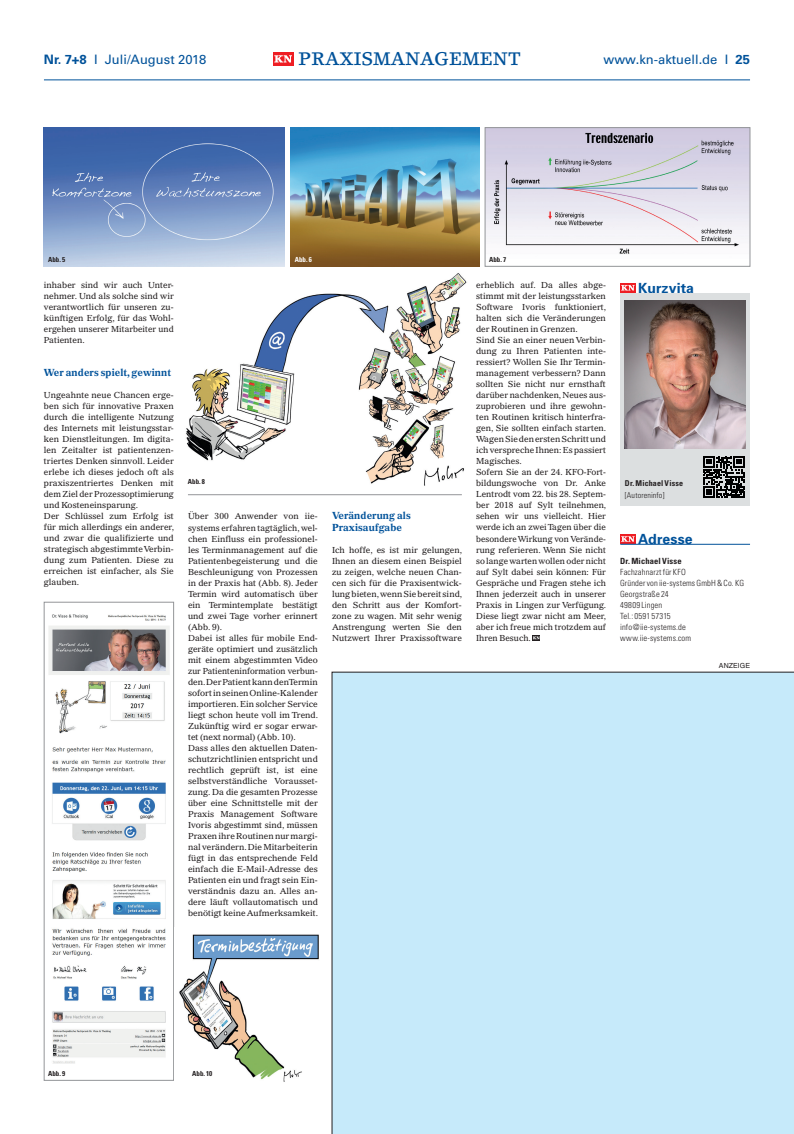
<style>
.page{position:relative;width:794px;height:1134px;background:#fff}
.page>*{position:absolute;margin:0;border:0;box-sizing:border-box;transform-origin:0 0}
.t1{font:18px "Lino Letter Medium Os F";color:#01529a}
.t2{font:700 14px "Univers";letter-spacing:.01em;color:#01529a}
.t3{font:500 13px "Univers CE";color:#01529a}
.t4{font:700 10px/11px "Gazette LH";color:#01529a}
.t5{font:8.5px/11px "Gazette LH";color:#231f20}
.t6{font:300 condensed 8.5px/11px "Univers";letter-spacing:.015em;color:#231f20}
.t7{font:700 condensed 8.5px "Univers";letter-spacing:.015em;color:#231f20}
.t8{font:700 condensed 8px "Univers";letter-spacing:.015em;color:#231f20}
.t9{font:300 condensed 8px "Univers";letter-spacing:.02em;color:#231f20}
.t10{font:700 condensed 7px "Univers";color:#231f20}
.t11{font:7px "Helvetica";letter-spacing:.01em;color:#231f20}
.t12{font:700 condensed 7px "Univers";color:#fff}
.s1{font-weight:700}
</style>
<div class="page">
<hr style="left:44px;top:80px;width:706px;height:1px;background:#01529a">
<div style="left:273px;top:52px;width:20px;height:13px;background:#ee1d23"></div>
<svg style="left:274px;top:55px;width:18px;height:8px"></svg>
<svg style="left:532px;top:635px;width:8px;height:5px"></svg>
<svg style="left:533px;top:636px;width:7px;height:3px"></svg>
<div style="left:620px;top:534px;width:15px;height:10px;background:#ee1d23"></div>
<svg style="left:621px;top:536px;width:13px;height:6px"></svg>
<hr style="left:620px;top:544px;width:130px;height:1px;background:#01529a">
<div style="left:620px;top:283px;width:15px;height:10px;background:#ee1d23"></div>
<svg style="left:621px;top:285px;width:13px;height:6px"></svg>
<div style="left:620px;top:293px;width:130px;height:212px;background:#dcdfe0"></div>
<img style="left:625px;top:301px;width:120px;height:147px">
<svg style="left:703px;top:456px;width:42px;height:42px"></svg>
<div style="left:332px;top:672px;width:462px;height:462px;background:#c6eafa"></div>
<img style="left:49px;top:614px;width:121px;height:450px">
<div style="left:44px;top:602px;width:130px;height:478px;border:1px solid #939598"></div>
<img style="left:179px;top:934px;width:140px;height:148px">
<img style="left:44px;top:128px;width:240px;height:138px">
<img style="left:290px;top:128px;width:189px;height:138px">
<img style="left:487px;top:130px;width:261px;height:124px">
<div style="left:485px;top:128px;width:265px;height:138px;border:1px solid #939598"></div>
<img style="left:186px;top:273px;width:281px;height:213px">
<hr style="left:188px;top:494px;width:274px;height:1px;background:#939598">
<h3 class="t3" style="left:44px;top:52px;width:164px"><span class="s1">Nr. 7+8</span> I Juli/August 2018</h3>
<h1 class="t1" style="left:299px;top:48px;width:224px">PRAXISMANAGEMENT</h1>
<h3 class="t3" style="left:603px;top:52px;width:148px">www.kn-aktuell.de I <span class="s1">25</span></h3>
<p class="t10" style="left:48px;top:255px;width:19px">Abb. 5</p>
<p class="t12" style="left:295px;top:255px;width:19px">Abb. 6</p>
<p class="t10" style="left:489px;top:255px;width:19px">Abb. 7</p>
<p class="t5" style="left:44px;top:280px;width:131px;text-align:justify">inhaber sind wir auch Unter&shy;nehmer. Und als solche sind wir verantwortlich für unseren zu&shy;künftigen Erfolg, für das Wohl&shy;ergehen unserer Mitarbeiter und Patienten.</p>
<p class="t4" style="left:44px;top:367px;width:129px">Wer anders spielt, gewinnt</p>
<p class="t5" style="left:44px;top:390px;width:132px">Ungeahnte neue Chancen erge&shy;ben sich für innovative Praxen durch die intelligente Nutzung des Internets mit leistungsstar&shy;ken Dienstleitungen. Im digita&shy;len Zeitalter ist patientenzen&shy;triertes Denken sinnvoll. Leider erlebe ich dieses jedoch oft als praxiszentriertes Denken mit dem Ziel der Prozessoptimierung und Kosteneinsparung.<br>Der Schlüssel zum Erfolg ist für mich allerdings ein anderer, und zwar die qualifizierte und strategisch abgestimmte Verbin&shy;dung zum Patienten. Diese zu erreichen ist einfacher, als Sie glauben.</p>
<p class="t10" style="left:188px;top:477px;width:19px">Abb. 8</p>
<p class="t5" style="left:188px;top:511px;width:132px">Über 300 Anwender von iie-- systems erfahren tagtäglich, wel&shy;chen Einfluss ein professionel&shy;les Terminmanagement auf die<br>Patientenbegeisterung und die<br>Beschleunigung von Prozessen in der Praxis hat (Abb. 8). Jeder<br>Termin wird automatisch über ein Termintemplate bestätigt und zwei Tage vorher erinnert (Abb. 9).<br>Dabei ist alles für mobile End&shy;geräte optimiert und zusätzlich mit einem abgestimmten Video zur Patienteninformation verbun&shy;den. Der Patient kann den Termin sofort in seinen Online-Kalender importieren. Ein solcher Service liegt schon heute voll im Trend.<br>Zukünftig wird er sogar erwar&shy;tet (next normal) (Abb. 10).<br>Dass alles den aktuellen Daten&shy;schutzrichtlinien entspricht und rechtlich geprüft ist, ist eine selbstverständliche Vorausset&shy;zung. Da die gesamten Prozesse über eine Schnittstelle mit der<br>Praxis Management Software<br>Ivoris abgestimmt sind, müssen<br>Praxen ihre Routinen nur margi&shy;nal verändern. Die Mitarbeiterin fügt in das entsprechende Feld einfach die E-Mail-Adresse des<br>Patienten ein und fragt sein Ein&shy;verständnis dazu an. Alles an&shy;dere läuft vollautomatisch und benötigt keine Aufmerksamkeit.</p>
<p class="t4" style="left:332px;top:510px;width:80px">Veränderung als<br>Praxisaufgabe</p>
<p class="t5" style="left:332px;top:544px;width:132px">Ich hoffe, es ist mir gelungen,<br>Ihnen an diesem einen Beispiel zu zeigen, welche neuen Chan&shy;cen sich für die Praxisentwick&shy;lung bieten, wenn Sie bereit sind, den Schritt aus der Komfort&shy;zone zu wagen. Mit sehr wenig<br>Anstrengung werten Sie den<br>Nutzwert Ihrer Praxissoftware</p>
<p class="t5" style="left:476px;top:280px;width:132px">erheblich auf. Da alles abge&shy;stimmt mit der leistungsstarken<br>Software Ivoris funktioniert, halten sich die Veränderungen der Routinen in Grenzen.<br>Sind Sie an einer neuen Verbin&shy;dung zu Ihren Patienten inte&shy;ressiert? Wollen Sie Ihr Termin&shy;management verbessern? Dann sollten Sie nicht nur ernsthaft darüber nachdenken, Neues aus&shy;zuprobieren und ihre gewohn&shy;ten Routinen kritisch hinterfra&shy;gen, Sie sollten einfach starten.<br>Wagen Sie den ersten Schritt und ich verspreche Ihnen: Es passiert<br>Magisches.<br>Sofern Sie an der 24. KFO-Fort&shy;bildungswoche von Dr. Anke<br>Lentrodt vom 22. bis 28. Septem&shy;ber 2018 auf Sylt teilnehmen, sehen wir uns vielleicht. Hier werde ich an zwei Tagen über die besondere Wirkung von Verände&shy;rung referieren. Wenn Sie nicht so lange warten wollen oder nicht auf Sylt dabei sein können: Für<br>Gespräche und Fragen stehe ich<br>Ihnen jederzeit auch in unserer<br>Praxis in Lingen zur Verfügung.<br>Diese liegt zwar nicht am Meer, aber ich freue mich trotzdem auf<br>Ihren Besuch.</p>
<h2 class="t2" style="left:638px;top:279px;width:57px">Kurzvita</h2>
<p class="t8" style="left:625px;top:478px;width:60px">Dr. Michael Visse</p>
<p class="t9" style="left:625px;top:490px;width:41px">[Autoreninfo]</p>
<h2 class="t2" style="left:638px;top:531px;width:56px">Adresse</h2>
<p class="t7" style="left:620px;top:555px;width:63px">Dr. Michael Visse</p>
<p class="t6" style="left:620px;top:566px;width:125px">Fachzahnarzt für KFO<br>Gründer von iie-systems GmbH &amp; Co. KG<br>Georgstraße 24<br>49809 Lingen<br>Tel.: 0591 57315<br>info@iie-systems.de www.iie-systems.com</p>
<p class="t11" style="left:719px;top:661px;width:33px">ANZEIGE</p>
<p class="t10" style="left:48px;top:1069px;width:19px">Abb. 9</p>
<p class="t10" style="left:192px;top:1069px;width:22px">Abb. 10</p>
</div>
